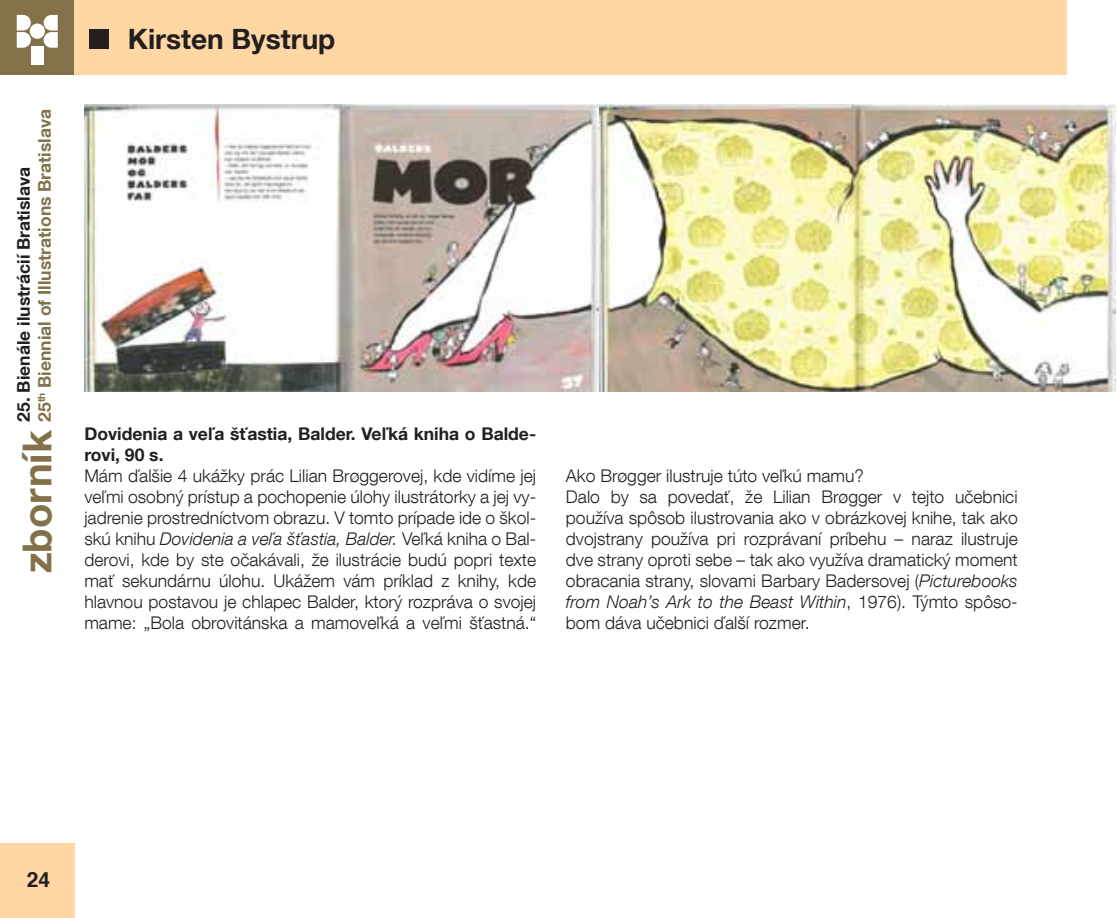
<style>
.page{position:relative;width:1117px;height:918px;background:#fff}
.page>*{position:absolute;margin:0;border:0;box-sizing:border-box;transform-origin:0 0}
.t1{font:700 39.9px "Helvetica Neue LT Com";color:#837249}
.t2{font:700 28px "Helvetica Neue LT Com";color:#231f20}
.t3{font:700 21px "Helvetica";color:#231f20}
.t4{font:300 17.5px/21px "Helvetica Neue LT Com";color:#231f20}
.t5{font:700 17.5px/21px "Helvetica Neue LT Com";color:#837249}
.s1{color:#231f20}
.s2{font-weight:700}
.s3{font-style:italic}
</style>
<div class="page">
<div style="left:0;top:0;width:74px;height:74px;background:#837249"></div>
<div style="left:0;top:843px;width:74px;height:75px;background:#fed7a5"></div>
<div style="left:74px;top:0;width:993px;height:74px;background:#fed7a5"></div>
<div style="left:30px;top:24px;width:15px;height:15px;background:#fff;border-radius:50%"></div>
<svg style="left:17px;top:15px;width:14px;height:33px"></svg>
<svg style="left:44px;top:15px;width:14px;height:33px"></svg>
<div style="left:31px;top:46px;width:13px;height:18px;background:#fff"></div>
<div style="left:89px;top:30px;width:20px;height:19px;background:#231f20"></div>
<img style="left:84px;top:104px;width:1031px;height:288px">
<p class="t5" style="left:13px;top:422px;width:314px;rotate:-90deg"><span class="s1">25. Bienále ilustrácií Bratislava<br></span>25<sup>th</sup> Biennial of Illustrations Bratislava</p>
<p class="t1" style="left:12px;top:573px;width:144px;rotate:-90deg">zborník</p>
<p class="t2" style="left:128px;top:21px;width:209px">Kirsten Bystrup</p>
<p class="t4" style="left:84px;top:423px;width:453px"><span class="s2">Dovidenia a veľa šťastia, Balder. Veľká kniha o Balde&shy;rovi, 90 s.<br></span>Mám ďalšie 4 ukážky prác Lilian Brøggerovej, kde vidíme jej veľmi osobný prístup a pochopenie úlohy ilustrátorky a jej vy&shy;jadrenie prostredníctvom obrazu. V tomto prípade ide o škol&shy;skú knihu <span class="s3">Dovidenia a veľa šťastia, Balder.</span> Veľká kniha o Bal&shy;derovi, kde by ste očakávali, že ilustrácie budú popri texte mať sekundárnu úlohu. Ukážem vám príklad z knihy, kde hlavnou postavou je chlapec Balder, ktorý rozpráva o svojej mame: „Bola obrovitánska a mamoveľká a veľmi šťastná.“</p>
<p class="t4" style="left:566px;top:465px;width:453px">Ako Brøgger ilustruje túto veľkú mamu?<br>Dalo by sa povedať, že Lilian Brøgger v tejto učebnici používa spôsob ilustrovania ako v obrázkovej knihe, tak ako dvojstrany používa pri rozprávaní príbehu – naraz ilustruje dve strany oproti sebe – tak ako využíva dramatický moment obracania strany, slovami Barbary Badersovej (<span class="s3">Picturebooks from Noah’s Ark to the Beast Within</span>, 1976). Týmto spôso&shy;bom dáva učebnici ďalší rozmer.</p>
<p class="t3" style="left:27px;top:862px;width:25px">24</p>
</div>
